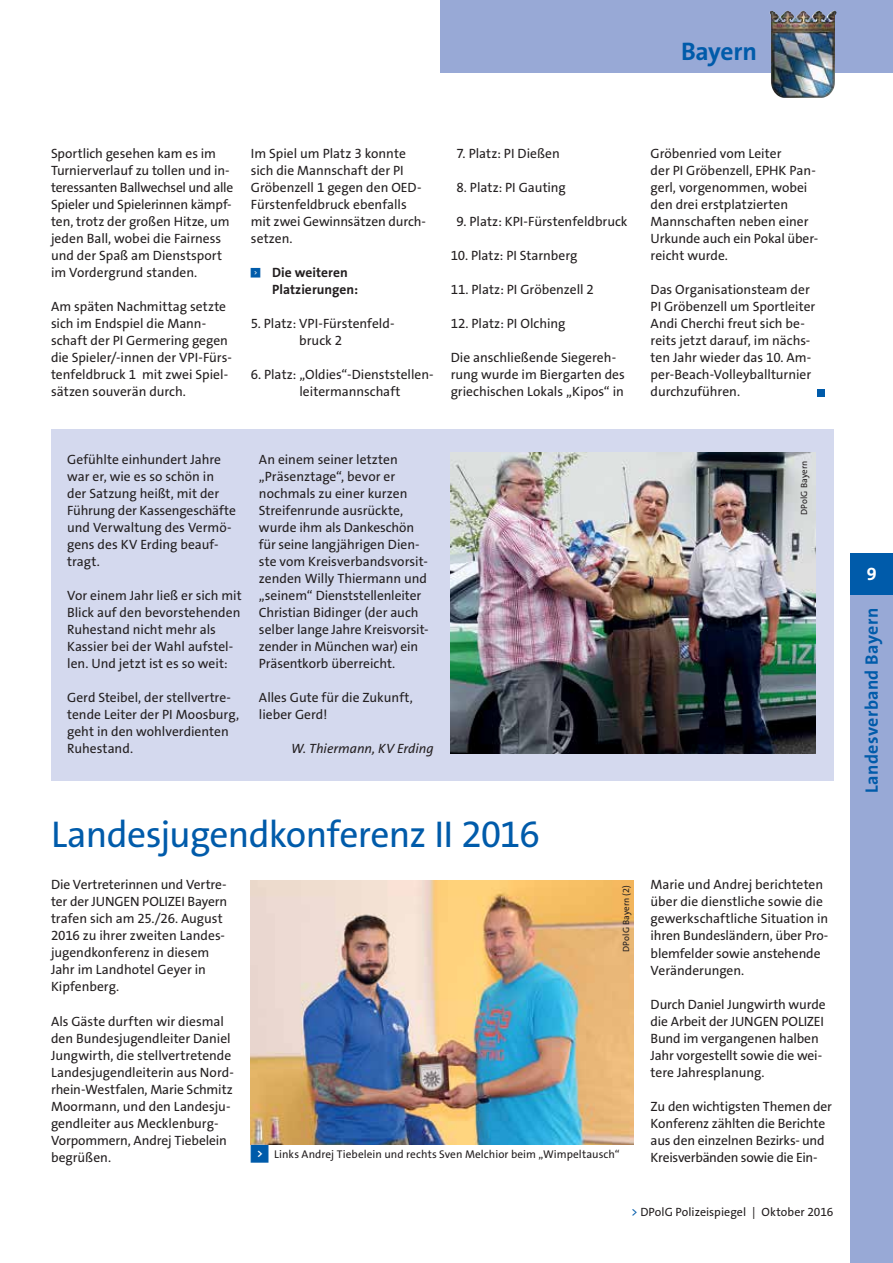
<style>
.page{position:relative;width:893px;height:1263px;background:#fff}
.page>*{position:absolute;margin:0;border:0;box-sizing:border-box;transform-origin:0 0}
.t1{font:37.5px "The Sans Os F";letter-spacing:-.015em;color:#005baa}
.t2{font:700 25.5px "The Sans Os F";letter-spacing:-.01em;color:#005baa}
.t3{font:700 18px "The Sans Os F";letter-spacing:.02em;color:#005baa}
.t4{font:700 18px "The Sans Os F";color:#fff}
.t5{font:13.5px/17px "The Sans Os F";letter-spacing:-.005em;color:#231f20}
.t6{font:700 13.5px/16.5px "The Sans Os F";letter-spacing:.005em;color:#231f20}
.t7{font:italic 13.5px "The Sans Os F";color:#231f20}
.t8{font:12px "The Sans Os F";letter-spacing:.005em;color:#231f20}
.t9{font:11.25px "The Sans Os F";letter-spacing:.005em;color:#231f20}
.t10{font:11.25px "Top Numbers";color:#005baa}
.t11{font:9px "The Sans Os F";letter-spacing:.015em;color:#231f20}
.s1{color:#005baa}
</style>
<div class="page">
<div style="left:51px;top:429px;width:782px;height:351px;background:#d4d9ee"></div>
<div style="left:818px;top:389px;width:7px;height:7px;background:#005baa"></div>
<img style="left:451px;top:453px;width:364px;height:300px">
<img style="left:251px;top:881px;width:383px;height:263px">
<div style="left:850px;top:553px;width:43px;height:42px;background:#005baa"></div>
<div style="left:850px;top:595px;width:43px;height:668px;background:#98a9d6"></div>
<div style="left:440px;top:0;width:453px;height:72px;background:#98a9d6"></div>
<img style="left:778px;top:11px;width:54px;height:11px">
<h2 class="t2" style="left:681px;top:35px;width:77px">Bayern</h2>
<p class="t5" style="left:51px;top:145px;width:184px">Sportlich gesehen kam es im<br>Turnierverlauf zu tollen und in&shy;teressanten Ballwechsel und alle<br>Spieler und Spielerinnen kämpf&shy;ten, trotz der großen Hitze, um jeden Ball, wobei die Fairness und der Spaß am Dienstsport im Vordergrund standen.</p>
<p class="t5" style="left:51px;top:298px;width:182px">Am späten Nachmittag setzte sich im Endspiel die Mann&shy;schaft der PI Germering gegen die Spieler/-innen der VPI-Fürs&shy;tenfeldbruck 1 mit zwei Spiel&shy;sätzen souverän durch.</p>
<p class="t5" style="left:251px;top:145px;width:177px">Im Spiel um Platz 3 konnte sich die Mannschaft der PI<br>Gröbenzell 1 gegen den OED-<br>Fürstenfeldbruck ebenfalls mit zwei Gewinnsätzen durch&shy;setzen.</p>
<p class="t6" style="left:272px;top:264px;width:88px;text-indent:-21px"><sup>&lt;</sup> Die weiteren<br>Platzierungen:</p>
<p class="t5" style="left:251px;top:315px;width:145px;text-align:center">5. Platz: VPI-Fürstenfeld&shy;bruck 2</p>
<p class="t5" style="left:299px;top:366px;width:136px;text-indent:-49px">6. Platz: „Oldies“-Dienststellen&shy;leitermannschaft</p>
<p class="t5" style="left:457px;top:145px;width:105px">7. Platz: PI Dießen</p>
<p class="t5" style="left:457px;top:179px;width:111px">8. Platz: PI Gauting</p>
<p class="t5" style="left:457px;top:213px;width:172px">9. Platz: KPI-Fürstenfeldbruck</p>
<p class="t5" style="left:451px;top:247px;width:128px">10. Platz: PI Starnberg</p>
<p class="t5" style="left:451px;top:281px;width:145px">11. Platz: PI Gröbenzell 2</p>
<p class="t5" style="left:451px;top:315px;width:116px">12. Platz: PI Olching</p>
<p class="t5" style="left:451px;top:349px;width:176px">Die anschließende Siegereh&shy;rung wurde im Biergarten des griechischen Lokals „Kipos“ in</p>
<p class="t5" style="left:67px;top:451px;width:170px">Gefühlte einhundert Jahre war er, wie es so schön in der Satzung heißt, mit der<br>Führung der Kassengeschäfte und Verwaltung des Vermö&shy;gens des KV Erding beauf&shy;tragt.</p>
<p class="t5" style="left:67px;top:587px;width:176px">Vor einem Jahr ließ er sich mit<br>Blick auf den bevorstehenden<br>Ruhestand nicht mehr als<br>Kassier bei der Wahl aufstel&shy;len. Und jetzt ist es so weit:</p>
<p class="t5" style="left:67px;top:689px;width:173px">Gerd Steibel, der stellvertre&shy;tende Leiter der PI Moosburg, geht in den wohlverdienten<br>Ruhestand.</p>
<p class="t5" style="left:259px;top:451px;width:171px">An einem seiner letzten „Präsenztage“, bevor er nochmals zu einer kurzen<br>Streifenrunde ausrückte, wurde ihm als Dankeschön für seine langjährigen Dien&shy;ste vom Kreisverbandsvorsit&shy;zenden Willy Thiermann und „seinem“ Dienststellenleiter<br>Christian Bidinger (der auch selber lange Jahre Kreisvorsit&shy;zender in München war) ein<br>Präsentkorb überreicht.</p>
<p class="t5" style="left:259px;top:689px;width:155px">Alles Gute für die Zukunft, lieber Gerd!</p>
<p class="t7" style="left:291px;top:740px;width:144px">W. Thiermann, KV Erding</p>
<p class="t5" style="left:651px;top:145px;width:169px">Gröbenried vom Leiter<br>der PI Gröbenzell, EPHK Pan&shy;gerl, vorgenommen, wobei den drei erstplatzierten<br>Mannschaften neben einer<br>Urkunde auch ein Pokal über&shy;reicht wurde.</p>
<p class="t5" style="left:651px;top:281px;width:166px">Das Organisationsteam der<br>PI Gröbenzell um Sportleiter<br>Andi Cherchi freut sich be&shy;reits jetzt darauf, im nächs&shy;ten Jahr wieder das 10. Am&shy;per-Beach-Volleyballturnier durchzuführen.</p>
<p class="t11" style="left:798px;top:515px;width:56px;rotate:-90deg">DPolG Bayern</p>
<h1 class="t1" style="left:51px;top:810px;width:490px">Landesjugendkonferenz II 2016</h1>
<p class="t5" style="left:51px;top:876px;width:178px">Die Vertreterinnen und Vertre&shy;ter der JUNGEN POLIZEI Bayern trafen sich am 25./26. August<br>2016 zu ihrer zweiten Landes&shy;jugendkonferenz in diesem<br>Jahr im Landhotel Geyer in<br>Kipfenberg.</p>
<p class="t5" style="left:51px;top:1012px;width:184px">Als Gäste durften wir diesmal den Bundesjugendleiter Daniel<br>Jungwirth, die stellvertretende<br>Landesjugendleiterin aus Nord&shy;rhein-Westfalen, Marie Schmitz<br>Moormann, und den Landesju&shy;gendleiter aus Mecklenburg-<br>Vorpommern, Andrej Tiebelein begrüßen.</p>
<p class="t5" style="left:651px;top:876px;width:179px">Marie und Andrej berichteten über die dienstliche sowie die gewerkschaftliche Situation in ihren Bundesländern, über Pro&shy;blemfelder sowie anstehende<br>Veränderungen.</p>
<p class="t5" style="left:651px;top:995px;width:176px">Durch Daniel Jungwirth wurde die Arbeit der JUNGEN POLIZEI<br>Bund im vergangenen halben<br>Jahr vorgestellt sowie die wei&shy;tere Jahresplanung.</p>
<p class="t5" style="left:651px;top:1098px;width:183px">Zu den wichtigsten Themen der<br>Konferenz zählten die Berichte aus den einzelnen Bezirks- und</p>
<p class="t11" style="left:620px;top:952px;width:68px;rotate:-90deg">DPolG Bayern (2)</p>
<p class="t10" style="left:251px;top:1144px;width:20px">&lt;</p>
<p class="t5" style="left:651px;top:1149px;width:169px">Kreisverbänden sowie die Ein-</p>
<p class="t9" style="left:274px;top:1146px;width:347px">Links Andrej Tiebelein und rechts Sven Melchior beim „Wimpeltausch“</p>
<p class="t8" style="left:631px;top:1204px;width:204px"><span class="s1">&gt;</span> DPolG Polizeispiegel | Oktober 2016</p>
<h3 class="t4" style="left:867px;top:562px;width:11px">9</h3>
<h3 class="t3" style="left:860px;top:793px;width:187px;rotate:-90deg">Landesverband Bayern</h3>
</div>
